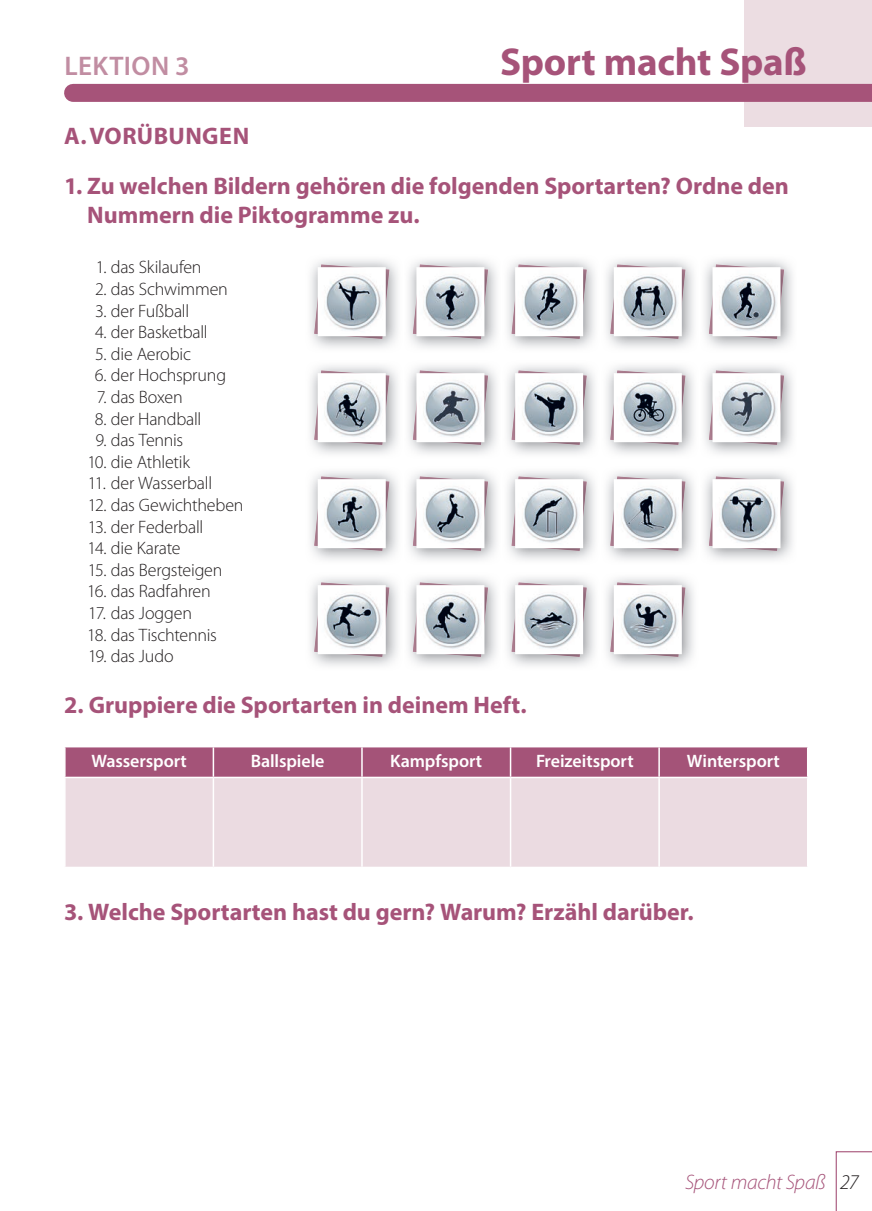
<style>
.page{position:relative;width:872px;height:1211px;background:#fff}
.page>*{position:absolute;margin:0;border:0;box-sizing:border-box;transform-origin:0 0}
.t1{font:700 39px "Myriad Pro";letter-spacing:-.005em;color:#a65379}
.t2{font:600 27px "Myriad Pro";letter-spacing:.015em;color:#c18da2}
.t3{font:700 24px/28.8px "Myriad Pro";color:#a65379}
.t4{font:700 24px "Myriad Pro";letter-spacing:.02em;color:#a65379}
.t5{font:italic 300 21px "Myriad Pro";letter-spacing:-.015em;color:#a65379}
.t6{font:300 18px "Myriad Pro";letter-spacing:-.015em;color:#231f20}
.t7{font:600 18px "Myriad Pro";letter-spacing:-.005em;color:#fff}
.s1{color:#231f20}
</style>
<div class="page">
<div style="left:744px;top:0;width:128px;height:126px;background:#ecdde2"></div>
<div style="left:73px;top:84px;width:799px;height:18px;background:#a65379"></div>
<svg style="left:66px;top:747px;width:741px;height:30px;background:#a6577b"></svg>
<div style="left:66px;top:778px;width:741px;height:89px;background:#ebdbe1"></div>
<hr style="left:213px;top:747px;width:1px;height:30px;background:#fff">
<hr style="left:361px;top:747px;width:2px;height:30px;background:#fff">
<hr style="left:510px;top:747px;width:1px;height:30px;background:#fff">
<hr style="left:658px;top:747px;width:2px;height:30px;background:#fff">
<hr style="left:213px;top:778px;width:1px;height:89px;background:#fff">
<hr style="left:361px;top:778px;width:2px;height:89px;background:#fff">
<hr style="left:510px;top:778px;width:1px;height:89px;background:#fff">
<hr style="left:658px;top:778px;width:2px;height:89px;background:#fff">
<img style="left:314px;top:264px;width:75px;height:75px">
<img style="left:322px;top:271px;width:60px;height:61px">
<div style="left:318px;top:267px;width:68px;height:69px;border:3px solid #fff"></div>
<img style="left:314px;top:370px;width:75px;height:75px">
<img style="left:322px;top:377px;width:60px;height:61px">
<div style="left:318px;top:373px;width:68px;height:69px;border:3px solid #fff"></div>
<img style="left:314px;top:476px;width:75px;height:75px">
<img style="left:322px;top:483px;width:60px;height:61px">
<div style="left:318px;top:479px;width:68px;height:69px;border:3px solid #fff"></div>
<img style="left:314px;top:582px;width:75px;height:75px">
<img style="left:322px;top:589px;width:60px;height:61px">
<div style="left:318px;top:585px;width:68px;height:69px;border:3px solid #fff"></div>
<img style="left:413px;top:264px;width:75px;height:75px">
<img style="left:420px;top:271px;width:60px;height:61px">
<div style="left:416px;top:267px;width:68px;height:69px;border:3px solid #fff"></div>
<img style="left:413px;top:370px;width:75px;height:75px">
<img style="left:420px;top:377px;width:60px;height:61px">
<div style="left:416px;top:373px;width:68px;height:69px;border:3px solid #fff"></div>
<img style="left:413px;top:476px;width:75px;height:75px">
<img style="left:420px;top:483px;width:60px;height:61px">
<div style="left:416px;top:479px;width:68px;height:69px;border:3px solid #fff"></div>
<img style="left:413px;top:582px;width:75px;height:75px">
<img style="left:420px;top:589px;width:60px;height:61px">
<div style="left:416px;top:585px;width:68px;height:69px;border:3px solid #fff"></div>
<img style="left:511px;top:264px;width:75px;height:75px">
<img style="left:519px;top:271px;width:60px;height:61px">
<img style="left:511px;top:370px;width:75px;height:75px">
<img style="left:519px;top:377px;width:60px;height:61px">
<img style="left:511px;top:476px;width:75px;height:75px">
<img style="left:519px;top:483px;width:60px;height:61px">
<img style="left:511px;top:582px;width:75px;height:75px">
<img style="left:519px;top:589px;width:60px;height:61px">
<img style="left:610px;top:264px;width:75px;height:75px">
<img style="left:618px;top:271px;width:60px;height:61px">
<div style="left:614px;top:267px;width:68px;height:69px;border:3px solid #fff"></div>
<img style="left:610px;top:370px;width:75px;height:75px">
<img style="left:618px;top:377px;width:60px;height:61px">
<div style="left:614px;top:373px;width:68px;height:69px;border:3px solid #fff"></div>
<img style="left:610px;top:476px;width:75px;height:75px">
<img style="left:618px;top:483px;width:60px;height:61px">
<div style="left:614px;top:479px;width:68px;height:69px;border:3px solid #fff"></div>
<img style="left:610px;top:582px;width:75px;height:75px">
<img style="left:618px;top:589px;width:60px;height:61px">
<div style="left:614px;top:585px;width:68px;height:69px;border:3px solid #fff"></div>
<img style="left:709px;top:264px;width:75px;height:75px">
<img style="left:716px;top:271px;width:60px;height:61px">
<div style="left:712px;top:267px;width:68px;height:69px;border:3px solid #fff"></div>
<img style="left:709px;top:370px;width:75px;height:75px">
<img style="left:716px;top:377px;width:60px;height:61px">
<div style="left:712px;top:373px;width:68px;height:69px;border:3px solid #fff"></div>
<img style="left:709px;top:476px;width:75px;height:75px">
<img style="left:716px;top:483px;width:60px;height:61px">
<div style="left:712px;top:479px;width:68px;height:69px;border:3px solid #fff"></div>
<svg style="left:835px;top:1151px;width:37px;height:60px"></svg>
<h2 class="t2" style="left:65px;top:49px;width:127px">LEKTION 3</h2>
<h1 class="t1" style="left:500px;top:37px;width:308px">Sport macht Spaß</h1>
<h3 class="t4" style="left:64px;top:121px;width:186px">A. VORÜBUNGEN</h3>
<h3 class="t3" style="left:87px;top:171px;width:703px;text-indent:-23px">1. Zu welchen Bildern gehören die folgenden Sportarten? Ordne den<br>Nummern die Piktogramme zu.</h3>
<p class="t6" style="left:96px;top:258px;width:107px">1. das Skilaufen</p>
<p class="t6" style="left:95px;top:279px;width:134px">2. das Schwimmen</p>
<p class="t6" style="left:95px;top:301px;width:96px">3. der Fußball</p>
<p class="t6" style="left:95px;top:322px;width:114px">4. der Basketball</p>
<p class="t6" style="left:95px;top:344px;width:97px">5. die Aerobic</p>
<p class="t6" style="left:95px;top:366px;width:133px">6. der Hochsprung</p>
<p class="t6" style="left:97px;top:387px;width:87px">7. das Boxen</p>
<p class="t6" style="left:95px;top:409px;width:108px">8. der Handball</p>
<p class="t6" style="left:95px;top:430px;width:89px">9. das Tennis</p>
<p class="t6" style="left:87px;top:452px;width:104px">10. die Athletik</p>
<p class="t6" style="left:88px;top:474px;width:126px">11. der Wasserball</p>
<p class="t6" style="left:88px;top:495px;width:157px">12. das Gewichtheben</p>
<p class="t6" style="left:88px;top:517px;width:117px">13. der Federball</p>
<p class="t6" style="left:87px;top:538px;width:95px">14. die Karate</p>
<p class="t6" style="left:88px;top:560px;width:136px">15. das Bergsteigen</p>
<p class="t6" style="left:87px;top:582px;width:125px">16. das Radfahren</p>
<p class="t6" style="left:88px;top:603px;width:105px">17. das Joggen</p>
<p class="t6" style="left:87px;top:625px;width:131px">18. das Tischtennis</p>
<p class="t6" style="left:88px;top:646px;width:87px">19. das Judo</p>
<h3 class="t3" style="left:64px;top:689px;width:464px">2. Gruppiere die Sportarten in deinem Heft.</h3>
<p class="t7" style="left:91px;top:749px;width:97px">Wassersport</p>
<p class="t7" style="left:251px;top:749px;width:75px">Ballspiele</p>
<p class="t7" style="left:390px;top:749px;width:93px">Kampfsport</p>
<p class="t7" style="left:536px;top:749px;width:99px">Freizeitsport</p>
<p class="t7" style="left:687px;top:749px;width:94px">Wintersport</p>
<h3 class="t3" style="left:64px;top:896px;width:631px">3. Welche Sportarten hast du gern? Warum? Erzähl darüber.</h3>
<p class="t5" style="left:685px;top:1169px;width:175px">Sport macht Spaß <span class="s1">27</span></p>
</div>
